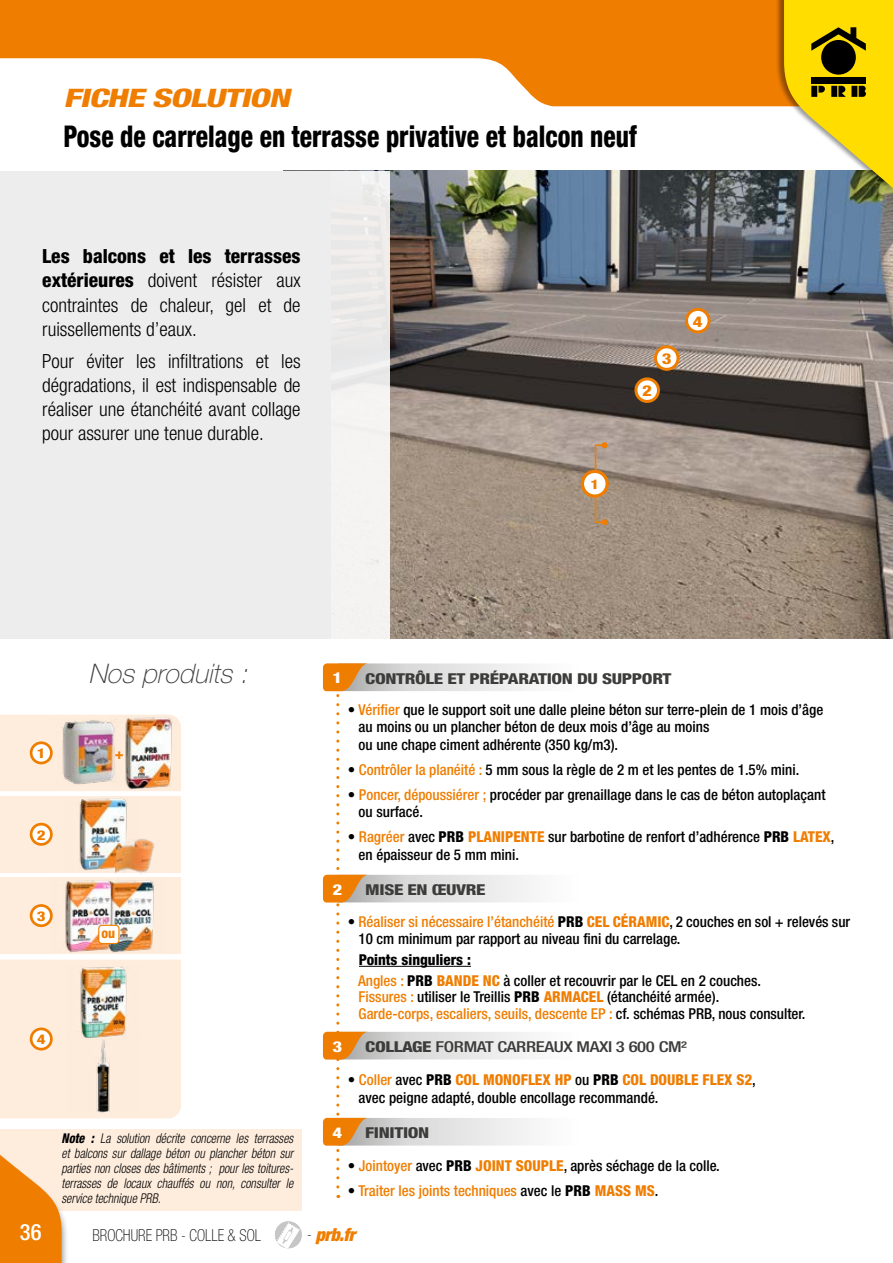
<style>
.page{position:relative;width:893px;height:1263px;background:#fff}
.page>*{position:absolute;margin:0;border:0;box-sizing:border-box;transform-origin:0 0}
.t1{font:800 condensed 30px "Helvetica Neue LT Std";color:#000;scale:.85 1}
.t2{font:italic 100 27px "Helvetica Neue LT Std";color:#3c3c3b}
.t3{font:italic 800 condensed 25.5px "Helvetica Neue LT Std";color:#ef7d00;scale:1.41 1}
.t4{font:500 condensed 22.5px "Helvetica Neue";color:#fff}
.t5{font:300 condensed 19.5px/24px "Helvetica Neue LT Std";color:#000;text-align:justify}
.t6{font:800 condensed 19.5px "Helvetica Neue";color:#000}
.t7{font:italic 900 condensed 18px "Helvetica Neue LT Std";color:#ef7d00}
.t8{font:100 condensed 16.5px "Helvetica Neue LT Std";color:#000;scale:.91 1}
.t9{font:500 condensed 15px/17.5px "Helvetica Neue";color:#000}
.t10{font:800 condensed 15px "Helvetica Neue";letter-spacing:-.02em;color:#3c3c3b;scale:1.25 1}
.t11{font:500 condensed 15px "Helvetica Neue";color:#ef7d00}
.t12{font:500 condensed 15px "Helvetica Neue";letter-spacing:-.02em;color:#3c3c3b;scale:1.25 1}
.t13{font:800 condensed 15px "Helvetica Neue";color:#fff;scale:1.25 1}
.t14{font:800 condensed 15px "Helvetica Neue";color:#ef7d00;scale:1.25 1}
.t15{font:800 condensed 15px "Helvetica Neue";color:#ef7d00}
.t16{font:italic 300 condensed 13.5px/15px "Helvetica Neue";color:#000;text-align:justify;scale:.9 1}
.t17{font:800 condensed 13.5px "Helvetica Neue";color:#ef7d00;scale:1.25 1}
.t18{font:800 condensed 13.5px "Helvetica Neue";color:#ef7d00}
.t19{font:800 condensed 13.2px "Helvetica Neue";color:#ef7d00;scale:1.25 1}
.s1{font-family:"Helvetica Neue";font-weight:800}
.s2{font-weight:800}
.s3{color:#ef7d00}
.s4{font-weight:800;color:#ef7d00}
.s5{color:#fff}
.s6{color:#000}
.s7{font-weight:800;color:#000}
.s8{font-weight:100;font-style:normal;font-size:16.5px;color:#000}
</style>
<div class="page">
<svg style="left:0;top:0;width:776px;height:106px;fill:#ef7d00"></svg>
<div style="left:0;top:796px;width:181px;height:76px;background:#feeddd"></div>
<div style="left:0;top:877px;width:181px;height:77px;background:#feeddd"></div>
<div style="left:0;top:715px;width:181px;height:76px;background:#feeddd"></div>
<div style="left:0;top:959px;width:181px;height:159px;background:#feeddd"></div>
<img style="left:390px;top:171px;width:503px;height:468px">
<div style="left:330px;top:171px;width:60px;height:468px;background:linear-gradient(to right,#f1efee,#f1efee)"></div>
<div style="left:0;top:171px;width:330px;height:468px;background:#ededed"></div>
<svg style="left:323px;top:663px;width:208px;height:535px"></svg>
<div style="left:31px;top:1029px;width:20px;height:20px;background:#fff;border-radius:50%"></div>
<div style="left:30px;top:1027px;width:23px;height:23px;border:3px solid #ef7d00;border-radius:50%"></div>
<div style="left:31px;top:905px;width:20px;height:21px;background:#fff;border-radius:50%"></div>
<div style="left:30px;top:904px;width:23px;height:23px;border:3px solid #ef7d00;border-radius:50%"></div>
<div style="left:31px;top:743px;width:20px;height:20px;background:#fff;border-radius:50%"></div>
<div style="left:30px;top:741px;width:23px;height:23px;border:3px solid #ef7d00;border-radius:50%"></div>
<div style="left:31px;top:824px;width:20px;height:20px;background:#fff;border-radius:50%"></div>
<div style="left:30px;top:823px;width:23px;height:23px;border:3px solid #ef7d00;border-radius:50%"></div>
<img style="left:67px;top:966px;width:73px;height:146px">
<img style="left:124px;top:882px;width:31px;height:70px">
<img style="left:51px;top:879px;width:73px;height:73px">
<div style="left:99px;top:925px;width:20px;height:18px;background:#fff;border-radius:3px"></div>
<div style="left:98px;top:925px;width:21px;height:19px;border:1px solid #ef7d00;border-radius:3px"></div>
<div style="left:0;top:1129px;width:302px;height:82px;background:#feeddd"></div>
<img style="left:79px;top:798px;width:48px;height:73px">
<img style="left:114px;top:819px;width:55px;height:63px">
<img style="left:110px;top:716px;width:71px;height:73px">
<img style="left:55px;top:720px;width:66px;height:66px">
<div style="left:636px;top:379px;width:22px;height:22px;background:#fff;border-radius:50%"></div>
<div style="left:634px;top:377px;width:26px;height:26px;border:3px solid #ef7d00;border-radius:50%"></div>
<div style="left:655px;top:347px;width:23px;height:22px;background:#fff;border-radius:50%"></div>
<div style="left:654px;top:345px;width:25px;height:26px;border:3px solid #ef7d00;border-radius:50%"></div>
<div style="left:686px;top:309px;width:23px;height:23px;background:#fff;border-radius:50%"></div>
<div style="left:685px;top:308px;width:26px;height:25px;border:3px solid #ef7d00;border-radius:50%"></div>
<div style="left:595px;top:444px;width:10px;height:79px;border:2px solid #ef7d00"></div>
<svg style="left:602px;top:519px;width:6px;height:6px"></svg>
<svg style="left:602px;top:442px;width:6px;height:6px"></svg>
<svg style="left:582px;top:471px;width:25px;height:25px"></svg>
<div style="left:581px;top:470px;width:28px;height:28px;border:3px solid #ef7d00;border-radius:50%"></div>
<div style="left:776px;top:0;width:116px;height:192px;background:#000;opacity:.4"></div>
<svg style="left:784px;top:0;width:109px;height:188px"></svg>
<div style="left:0;top:1138px;width:69px;height:125px;background:#000;opacity:.4"></div>
<svg style="left:0;top:1138px;width:62px;height:125px"></svg>
<div style="left:275px;top:1221px;width:27px;height:27px;background:#c6c6c6;border-radius:50%"></div>
<svg style="left:277px;top:1222px;width:23px;height:26px"></svg>
<h3 class="t3" style="left:64px;top:82px;width:167px">FICHE SOLUTION</h3>
<h1 class="t1" style="left:64px;top:118px;width:676px">Pose de carrelage en terrasse privative et balcon neuf</h1>
<h3 class="t6" style="left:42px;top:244px;width:260px">Les balcons et les terrasses</h3>
<h3 class="t5" style="left:42px;top:268px;width:260px"><span class="s1">extérieures</span> doivent résister aux contraintes de chaleur, gel et de ruissellements d’eaux.</h3>
<h3 class="t5" style="left:42px;top:349px;width:260px">Pour éviter les infiltrations et les dégradations, il est indispensable de réaliser une étanchéité avant collage pour assurer une tenue durable.</h3>
<p class="t19" style="left:590px;top:476px;width:8px">1</p>
<p class="t14" style="left:642px;top:382px;width:9px">2</p>
<p class="t14" style="left:662px;top:349px;width:9px">3</p>
<p class="t14" style="left:693px;top:312px;width:9px">4</p>
<p class="t17" style="left:37px;top:745px;width:9px">1</p>
<p class="t17" style="left:37px;top:826px;width:9px">2</p>
<p class="t17" style="left:37px;top:908px;width:9px">3</p>
<h2 class="t2" style="left:88px;top:658px;width:167px">Nos produits :</h2>
<p class="t15" style="left:115px;top:744px;width:10px">+</p>
<p class="t18" style="left:101px;top:925px;width:15px">ou</p>
<p class="t17" style="left:37px;top:1031px;width:9px">4</p>
<p class="t16" style="left:62px;top:1131px;width:259px"><span class="s2">Note :</span> La solution décrite concerne les terrasses et balcons sur dallage béton ou plancher béton sur parties non closes des bâtiments ; pour les toitures&shy;terrasses de locaux chauffés ou non, consulter le service technique PRB.</p>
<p class="t13" style="left:332px;top:669px;width:9px">1</p>
<p class="t10" style="left:365px;top:669px;width:246px">CONTRÔLE ET PRÉPARATION DU SUPPORT</p>
<p class="t9" style="left:359px;top:700px;width:466px;text-indent:-11px">• <span class="s3">Vérifier</span> que le support soit une dalle pleine béton sur terre-plein de 1 mois d’âge au moins ou un plancher béton de deux mois d’âge au moins<br>ou une chape ciment adhérente (350 kg/m3).</p>
<p class="t9" style="left:348px;top:760px;width:453px">• <span class="s3">Contrôler la planéité :</span> 5 mm sous la règle de 2 m et les pentes de 1.5% mini.</p>
<p class="t9" style="left:359px;top:785px;width:468px;text-indent:-11px">• <span class="s3">Poncer, dépoussiérer ;</span> procéder par grenaillage dans le cas de béton autoplaçant ou surfacé.</p>
<p class="t9" style="left:359px;top:828px;width:477px;text-indent:-11px">• <span class="s3">Ragréer</span> avec <span class="s2">PRB</span> <span class="s4">PLANIPENTE</span> sur barbotine de renfort d’adhérence <span class="s2">PRB</span> <span class="s4">LATEX</span>, en épaisseur de 5 mm mini.</p>
<p class="t13" style="left:332px;top:880px;width:9px">2</p>
<p class="t10" style="left:365px;top:880px;width:98px">MISE EN ŒUVRE</p>
<p class="t9" style="left:359px;top:912px;width:493px;text-indent:-11px">• <span class="s3">Réaliser si nécessaire l’étanchéité</span> <span class="s2">PRB</span> <span class="s4">CEL CÉRAMIC</span>, 2 couches en sol + relevés sur<br>10 cm minimum par rapport au niveau fini du carrelage.</p>
<p class="t9" style="left:358px;top:949px;width:404px;line-height:20.7px;text-indent:-10px"><span class="s5">•</span> <span class="s2">Points singuliers :<br></span><span class="s3">Angles :</span> <span class="s2">PRB</span> <span class="s4">BANDE NC</span> à coller et recouvrir par le CEL en 2 couches.</p>
<p class="t9" style="left:359px;top:988px;width:448px;line-height:16.5px"><span class="s3">Fissures :</span> utiliser le Treillis <span class="s2">PRB</span> <span class="s4">ARMACEL</span> (étanchéité armée).<br><span class="s3">Garde-corps, escaliers, seuils, descente EP :</span> cf. schémas PRB, nous consulter.</p>
<p class="t13" style="left:332px;top:1037px;width:9px">3</p>
<p class="t12" style="left:365px;top:1037px;width:259px"><span class="s2">COLLAGE</span> FORMAT CARREAUX MAXI 3 600 CM²</p>
<p class="t9" style="left:359px;top:1071px;width:399px;text-indent:-11px">• <span class="s3">Coller</span> avec <span class="s2">PRB</span> <span class="s4">COL MONOFLEX HP</span> ou <span class="s2">PRB</span> <span class="s4">COL DOUBLE FLEX S2</span>, avec peigne adapté, double encollage recommandé.</p>
<p class="t13" style="left:332px;top:1123px;width:9px">4</p>
<p class="t10" style="left:365px;top:1123px;width:53px">FINITION</p>
<p class="t9" style="left:348px;top:1157px;width:373px">• <span class="s3">Jointoyer</span> avec <span class="s2">PRB</span> <span class="s4">JOINT SOUPLE</span>, après séchage de la colle.</p>
<p class="t11" style="left:348px;top:1182px;width:312px"><span class="s6">•</span> Traiter les joints techniques <span class="s6">avec le</span> <span class="s7">PRB</span> <span class="s2">MASS MS</span><span class="s6">.</span></p>
<h3 class="t4" style="left:20px;top:1218px;width:23px">36</h3>
<p class="t8" style="left:92px;top:1225px;width:187px">BROCHURE PRB - COLLE &amp; SOL</p>
<p class="t7" style="left:307px;top:1224px;width:49px"><span class="s8">-</span> prb.fr</p>
</div>
